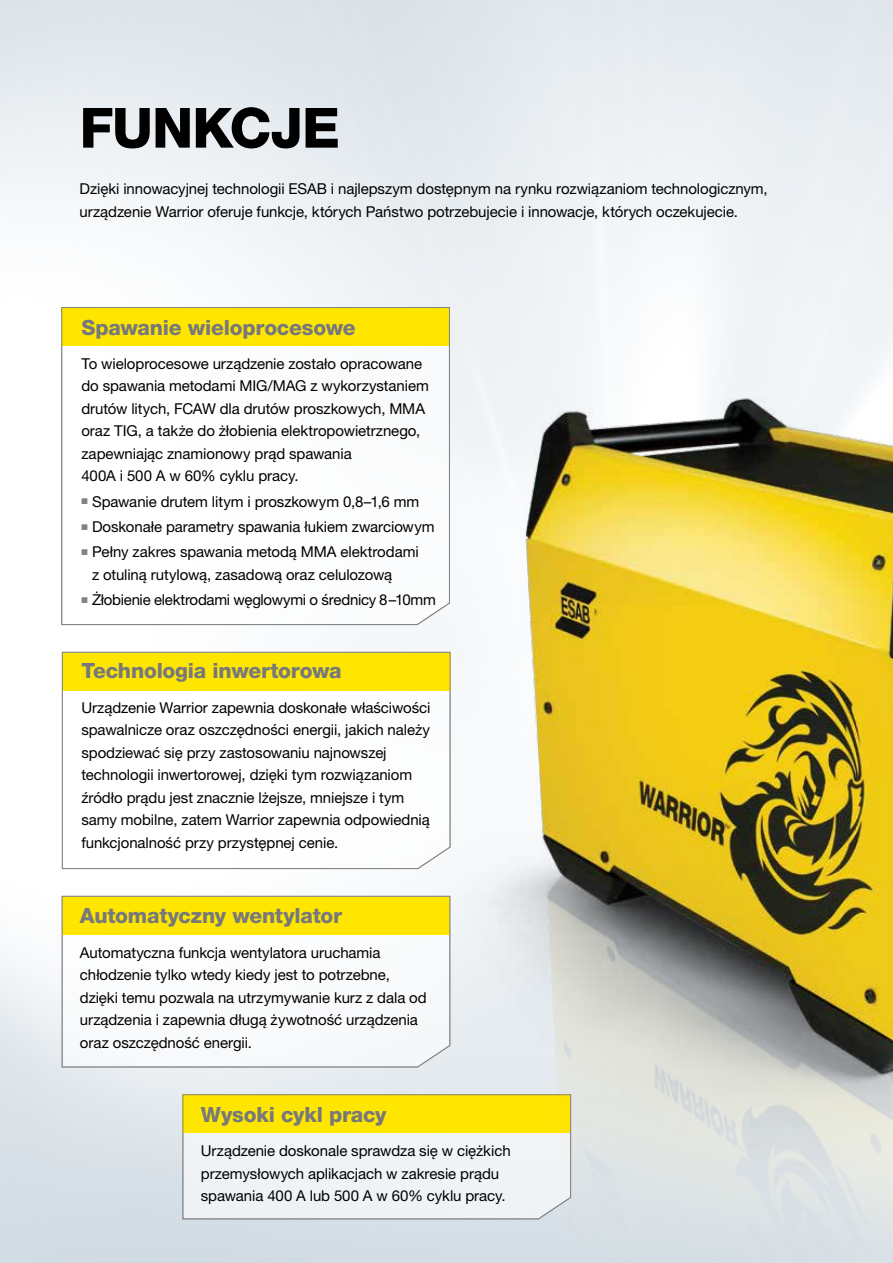
<style>
.page{position:relative;width:893px;height:1263px;background:#fff}
.page>*{position:absolute;margin:0;border:0;box-sizing:border-box;transform-origin:0 0}
.t1{font:800 55.5px "Helvetica Neue LT Pro";letter-spacing:-.02em;color:#000}
.t2{font:800 21px "Helvetica Neue LT Pro";letter-spacing:-.01em;color:#77787b}
.t3{font:15px/22.5px "Helvetica Neue LT Pro";letter-spacing:-.005em;color:#000}
.s1{color:#808285}
</style>
<div class="page">
<svg style="left:182px;top:1094px;width:265px;height:126px"></svg>
<svg style="left:61px;top:895px;width:386px;height:173px"></svg>
<svg style="left:62px;top:652px;width:385px;height:217px"></svg>
<svg style="left:61px;top:307px;width:389px;height:318px"></svg>
<img style="left:447px;top:364px;width:446px;height:899px">
<h1 class="t1" style="left:80px;top:95px;width:262px">Funkcje</h1>
<p class="t3" style="left:80px;top:177px;width:690px">Dzięki innowacyjnej technologii ESAB i najlepszym dostępnym na rynku rozwiązaniom technologicznym, urządzenie Warrior oferuje funkcje, których Państwo potrzebujecie i innowacje, których oczekujecie.</p>
<h2 class="t2" style="left:81px;top:315px;width:276px">Spawanie wieloprocesowe</h2>
<p class="t3" style="left:81px;top:352px;width:349px">To wieloprocesowe urządzenie zostało opracowane do spawania metodami MIG/MAG z wykorzystaniem drutów litych, FCAW dla drutów proszkowych, MMA oraz TIG, a także do żłobienia elektropowietrznego, zapewniając znamionowy prąd spawania<br>400A i 500 A w 60% cyklu pracy.</p>
<p class="t3" style="left:81px;top:490px;width:339px"><span class="s1">■</span> Spawanie drutem litym i proszkowym 0,8–1,6 mm</p>
<p class="t3" style="left:81px;top:515px;width:355px"><span class="s1">■</span> Doskonałe parametry spawania łukiem zwarciowym</p>
<p class="t3" style="left:92px;top:540px;width:328px;text-indent:-11px"><span class="s1">■</span> Pełny zakres spawania metodą MMA elektrodami z otuliną rutylową, zasadową oraz celulozową</p>
<p class="t3" style="left:81px;top:588px;width:356px"><span class="s1">■</span> Żłobienie elektrodami węglowymi o średnicy 8–10mm</p>
<h2 class="t2" style="left:81px;top:658px;width:262px">Technologia inwertorowa</h2>
<p class="t3" style="left:81px;top:696px;width:351px">Urządzenie Warrior zapewnia doskonałe właściwości spawalnicze oraz oszczędności energii, jakich należy spodziewać się przy zastosowaniu najnowszej technologii inwertorowej, dzięki tym rozwiązaniom źródło prądu jest znacznie lżejsze, mniejsze i tym samy mobilne, zatem Warrior zapewnia odpowiednią funkcjonalność przy przystępnej cenie.</p>
<h2 class="t2" style="left:80px;top:903px;width:264px">Automatyczny wentylator</h2>
<p class="t3" style="left:80px;top:941px;width:348px">Automatyczna funkcja wentylatora uruchamia chłodzenie tylko wtedy kiedy jest to potrzebne, dzięki temu pozwala na utrzymywanie kurz z dala od urządzenia i zapewnia długą żywotność urządzenia oraz oszczędność energii.</p>
<h2 class="t2" style="left:201px;top:1102px;width:187px">Wysoki cykl pracy</h2>
<p class="t3" style="left:201px;top:1139px;width:311px">Urządzenie doskonale sprawdza się w ciężkich przemysłowych aplikacjach w zakresie prądu spawania 400 A lub 500 A w 60% cyklu pracy.</p>
</div>
